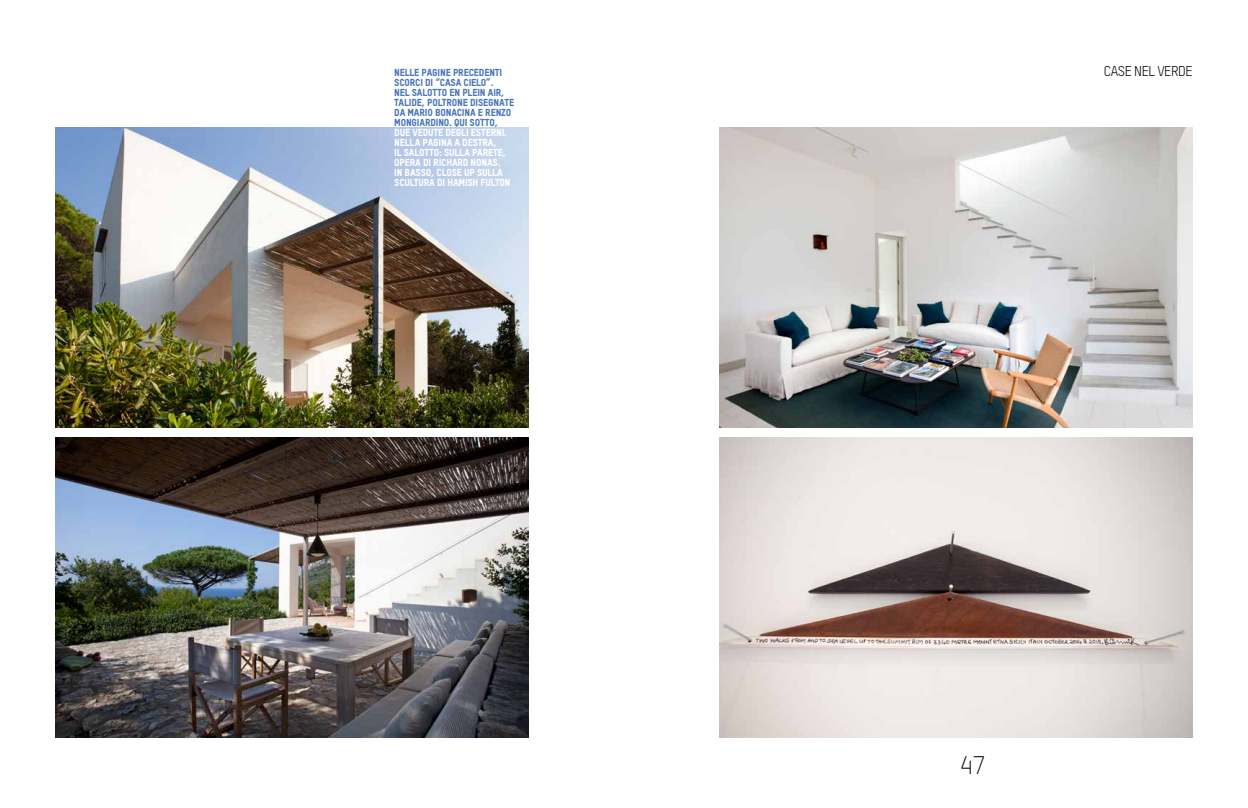
<style>
.page{position:relative;width:1248px;height:808px;background:#fff}
.page>*{position:absolute;margin:0;border:0;box-sizing:border-box;transform-origin:0 0}
.t1{font:300 25px "TSTARPRO";color:#000}
.t2{font:14px "TSTARPRO";letter-spacing:-.03em;color:#000}
.t3{font:10px/10px "TSTARPRO Headline";letter-spacing:-.02em;color:#4b76ba}
.t4{font:10px/10px "TSTARPRO Headline";letter-spacing:-.02em;color:#fff}
</style>
<div class="page">
<img style="left:55px;top:128px;width:474px;height:299px">
<img style="left:55px;top:437px;width:474px;height:300px">
<img style="left:719px;top:128px;width:473px;height:299px">
<img style="left:719px;top:437px;width:473px;height:300px">
<p class="t3" style="left:394px;top:67px;width:121px">NELLE PAGINE PRECEDENTI<br>SCORCI DI “CASA CIELO”.<br>NEL SALOTTO EN PLEIN AIR,<br>TALIDE, POLTRONE DISEGNATE<br>DA MARIO BONACINA E RENZO<br>MONGIARDINO. QUI SOTTO,</p>
<p class="t4" style="left:394px;top:127px;width:118px">DUE VEDUTE DEGLI ESTERNI.<br>NELLA PAGINA A DESTRA,<br>IL SALOTTO: SULLA PARETE,<br>OPERA DI RICHARD NONAS.<br>IN BASSO, CLOSE UP SULLA<br>SCULTURA DI HAMISH FULTON</p>
<h2 class="t2" style="left:1103px;top:63px;width:90px">CASE NEL VERDE</h2>
<h1 class="t1" style="left:959px;top:750px;width:27px">47</h1>
</div>
